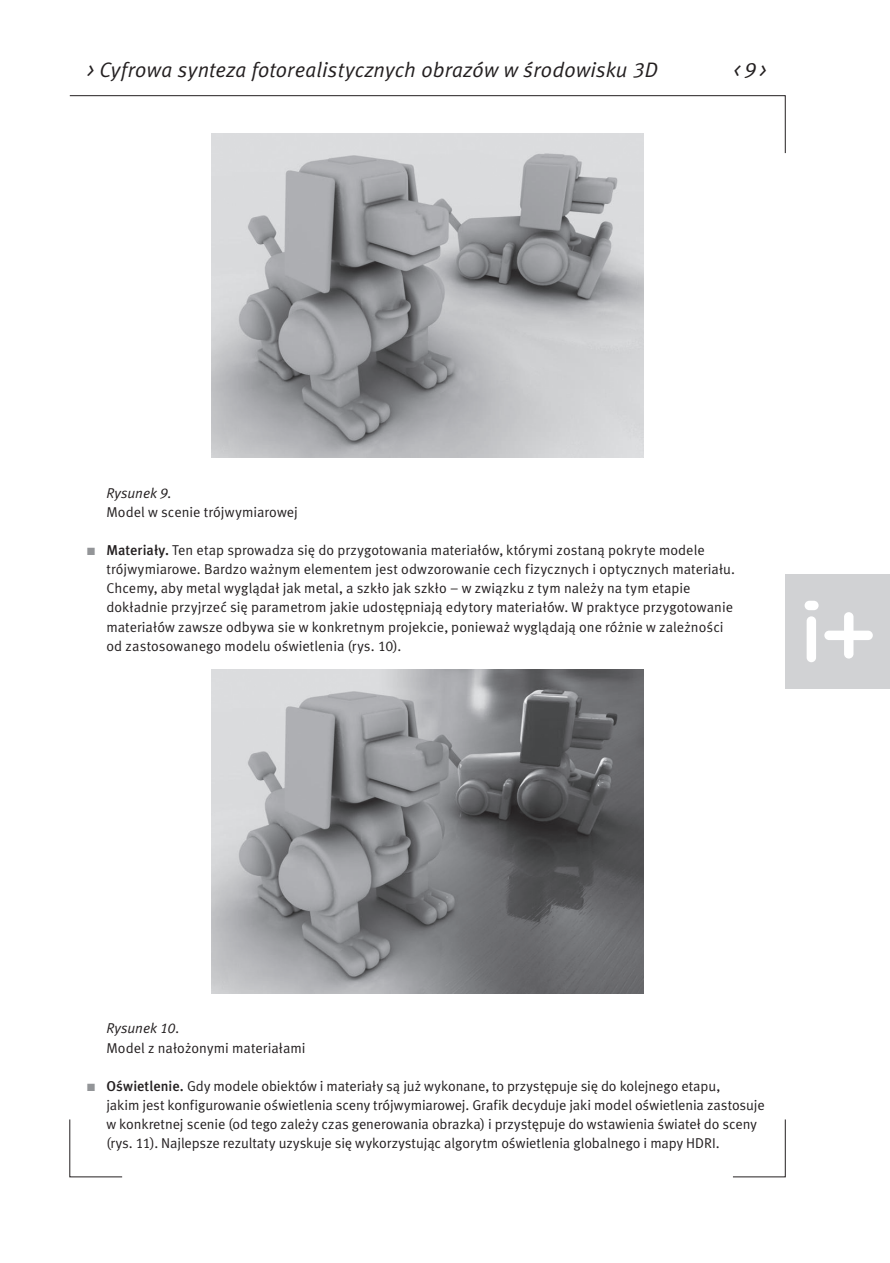
<style>
.page{position:relative;width:890px;height:1263px;background:#fff}
.page>*{position:absolute;margin:0;border:0;box-sizing:border-box;transform-origin:0 0}
.t1{font:italic 21px "Meta Normal CELF";letter-spacing:.01em;color:#231f20}
.t2{font:14.25px/19.2px "Meta Normal CELF";color:#231f20}
.t3{font:italic 14.25px "Meta Normal CELF";color:#231f20}
.s1{color:#939598}
.s2{font-family:"Meta Medium CELF"}
</style>
<div class="page">
<svg style="left:69px;top:95px;width:716px;height:59px"></svg>
<svg style="left:69px;top:1119px;width:54px;height:58px"></svg>
<svg style="left:733px;top:1119px;width:52px;height:58px"></svg>
<div style="left:784px;top:574px;width:105px;height:115px;background:#d1d2d4"></div>
<div style="left:806px;top:616px;width:9px;height:46px;background:#fff;border-radius:5px"></div>
<div style="left:804px;top:601px;width:14px;height:9px;background:#fff;border-radius:5px"></div>
<svg style="left:824px;top:612px;width:48px;height:46px"></svg>
<img style="left:211px;top:134px;width:432px;height:324px">
<img style="left:211px;top:670px;width:432px;height:324px">
<h1 class="t1" style="left:87px;top:57px;width:572px">&gt; Cyfrowa synteza fotorealistycznych obrazów w środowisku 3D</h1>
<h1 class="t1" style="left:733px;top:57px;width:34px">&lt; 9 &gt;</h1>
<p class="t3" style="left:106px;top:484px;width:67px">Rysunek 9.</p>
<p class="t2" style="left:106px;top:502px;width:193px">Model w scenie trójwymiarowej</p>
<p class="t2" style="left:106px;top:541px;width:630px;text-indent:-19px"><span class="s1">■</span> <span class="s2">Materiały.</span> Ten etap sprowadza się do przygotowania materiałów, którymi zostaną pokryte modele trójwymiarowe. Bardzo ważnym elementem jest odwzorowanie cech fizycznych i optycznych materiału.<br>Chcemy, aby metal wyglądał jak metal, a szkło jak szkło – w związku z tym należy na tym etapie dokładnie przyjrzeć się parametrom jakie udostępniają edytory materiałów. W praktyce przygotowanie materiałów zawsze odbywa sie w konkretnym projekcie, ponieważ wyglądają one różnie w zależności od zastosowanego modelu oświetlenia (rys. 10).</p>
<p class="t3" style="left:106px;top:1020px;width:75px">Rysunek 10.</p>
<p class="t2" style="left:106px;top:1038px;width:201px">Model z nałożonymi materiałami</p>
<p class="t2" style="left:106px;top:1076px;width:659px;text-indent:-19px"><span class="s1">■</span> <span class="s2">Oświetlenie.</span> Gdy modele obiektów i materiały są już wykonane, to przystępuje się do kolejnego etapu,<br>jakim jest konfigurowanie oświetlenia sceny trójwymiarowej. Grafik decyduje jaki model oświetlenia zastosuje w konkretnej scenie (od tego zależy czas generowania obrazka) i przystępuje do wstawienia świateł do sceny (rys. 11). Najlepsze rezultaty uzyskuje się wykorzystując algorytm oświetlenia globalnego i mapy HDRI.</p>
</div>
